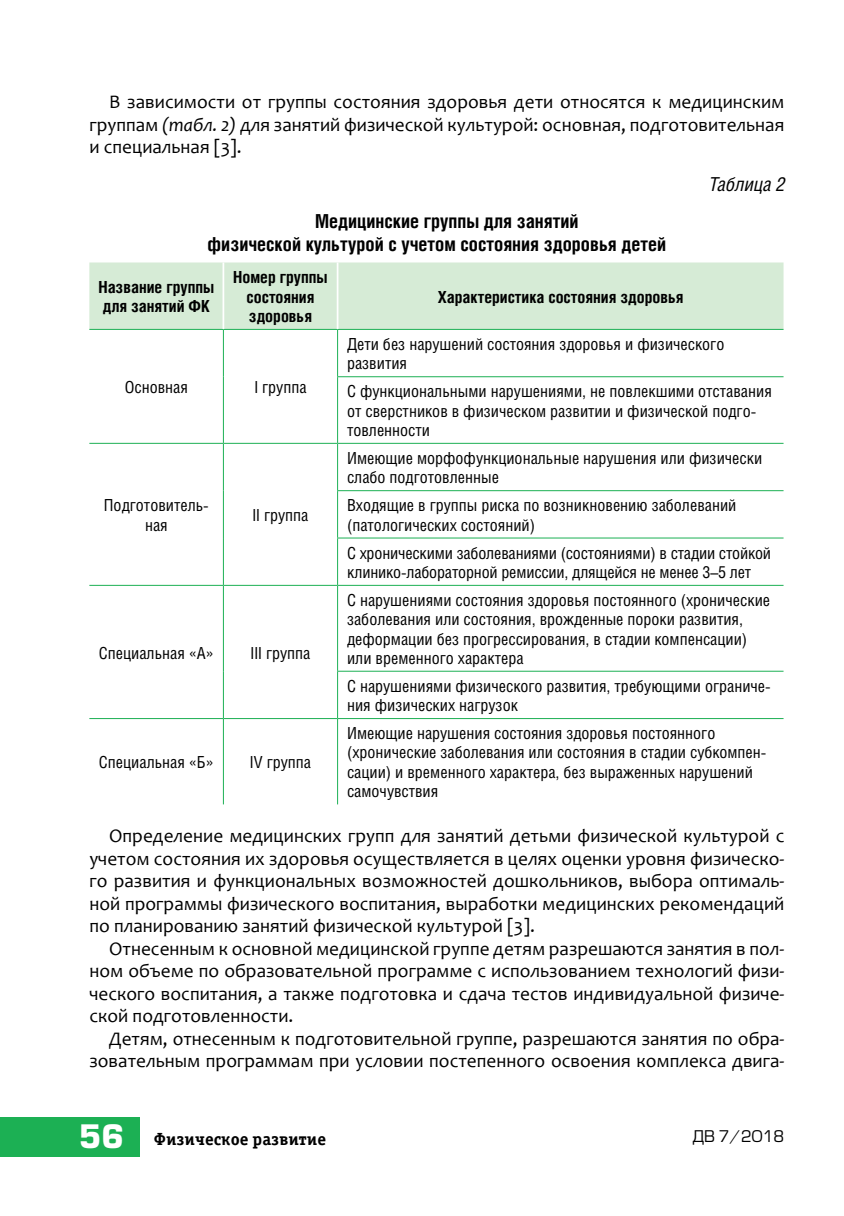
<style>
.page{position:relative;width:844px;height:1216px;background:#fff}
.page>*{position:absolute;margin:0;border:0;box-sizing:border-box;transform-origin:0 0}
.t1{font:19.25px/22.4px "Candara";color:#000;text-align:justify}
.t2{font:700 19.25px/22.4px "Helios Cond";color:#000}
.t3{font:italic 19.25px "Helios Cond";color:#000}
.t4{font:17.5px "Officina Serif Bold ITC";color:#000}
.t5{font:16.62px/19.2px "Helios Cond";color:#000}
.t6{font:700 16.62px/19.2px "Helios Cond";color:#000}
.t7{font:15.75px "Europe";color:#000}
.s1{font-style:italic}
.s2{font-family:"Europe";font-weight:700;font-size:31.5px;color:#fff}
</style>
<div class="page">
<div style="left:0;top:1116px;width:139px;height:40px;background:#1cb054"></div>
<div style="left:89px;top:262px;width:694px;height:67px;background:#d6ebd6"></div>
<hr style="left:89px;top:329px;width:134px;height:1px;background:#1cb054">
<hr style="left:223px;top:329px;width:114px;height:1px;background:#1cb054">
<hr style="left:223px;top:330px;width:1px;height:47px;background:#1cb054">
<hr style="left:223px;top:377px;width:1px;height:66px;background:#1cb054">
<hr style="left:337px;top:329px;width:446px;height:1px;background:#1cb054">
<hr style="left:337px;top:330px;width:1px;height:46px;background:#1cb054">
<hr style="left:337px;top:376px;width:446px;height:1px;background:#1cb054">
<hr style="left:337px;top:377px;width:1px;height:66px;background:#1cb054">
<hr style="left:89px;top:443px;width:134px;height:1px;background:#1cb054">
<hr style="left:223px;top:443px;width:114px;height:1px;background:#1cb054">
<hr style="left:223px;top:444px;width:1px;height:46px;background:#1cb054">
<hr style="left:223px;top:490px;width:1px;height:48px;background:#1cb054">
<hr style="left:223px;top:538px;width:1px;height:47px;background:#1cb054">
<hr style="left:337px;top:443px;width:446px;height:1px;background:#1cb054">
<hr style="left:337px;top:444px;width:1px;height:46px;background:#1cb054">
<hr style="left:337px;top:490px;width:446px;height:1px;background:#1cb054">
<hr style="left:337px;top:491px;width:1px;height:46px;background:#1cb054">
<hr style="left:337px;top:537px;width:446px;height:1px;background:#1cb054">
<hr style="left:337px;top:538px;width:1px;height:47px;background:#1cb054">
<hr style="left:89px;top:585px;width:134px;height:1px;background:#1cb054">
<hr style="left:223px;top:585px;width:114px;height:1px;background:#1cb054">
<hr style="left:223px;top:585px;width:1px;height:86px;background:#1cb054">
<hr style="left:223px;top:671px;width:1px;height:47px;background:#1cb054">
<hr style="left:337px;top:585px;width:446px;height:1px;background:#1cb054">
<hr style="left:337px;top:585px;width:1px;height:85px;background:#1cb054">
<hr style="left:337px;top:670px;width:446px;height:1px;background:#1cb054">
<hr style="left:337px;top:671px;width:1px;height:47px;background:#1cb054">
<hr style="left:89px;top:718px;width:134px;height:1px;background:#1cb054">
<hr style="left:223px;top:718px;width:114px;height:1px;background:#1cb054">
<hr style="left:223px;top:719px;width:1px;height:85px;background:#1cb054">
<hr style="left:337px;top:718px;width:446px;height:1px;background:#1cb054">
<hr style="left:337px;top:719px;width:1px;height:85px;background:#1cb054">
<hr style="left:222px;top:262px;width:2px;height:67px;background:#fff">
<hr style="left:336px;top:262px;width:2px;height:67px;background:#fff">
<p class="t1" style="left:89px;top:91px;width:696px;text-indent:20px">В зависимости от группы состояния здоровья дети относятся к медицинским группам <span class="s1">(табл. 2)</span> для занятий физической культурой: основная, подготовительная и специальная [3].</p>
<p class="t3" style="left:708px;top:172px;width:82px">Таблица2</p>
<p class="t2" style="left:207px;top:209px;width:460px;text-indent:107px">Медицинские группы для занятий физической культурой с учетом состояния здоровья детей</p>
<p class="t6" style="left:98px;top:277px;width:117px">Название группы для занятий ФК</p>
<p class="t6" style="left:233px;top:267px;width:96px;text-align:center">Номер группы состояния здоровья</p>
<p class="t6" style="left:437px;top:287px;width:247px">Характеристика состояния здоровья</p>
<p class="t5" style="left:125px;top:377px;width:65px">Основная</p>
<p class="t5" style="left:254px;top:377px;width:54px">I группа</p>
<p class="t5" style="left:104px;top:495px;width:106px;text-align:center">Подготовитель&shy;ная</p>
<p class="t5" style="left:252px;top:505px;width:57px">II группа</p>
<p class="t5" style="left:99px;top:642px;width:116px">Специальная «А»</p>
<p class="t5" style="left:250px;top:642px;width:61px">III группа</p>
<p class="t5" style="left:347px;top:334px;width:378px">Дети без нарушений состояния здоровья и физического развития</p>
<p class="t5" style="left:347px;top:381px;width:426px">С функциональными нарушениями, не повлекшими отставания от сверстников в физическом развитии и физической подго&shy;товленности</p>
<p class="t5" style="left:347px;top:448px;width:416px">Имеющие морфофункциональные нарушения или физически слабо подготовленные</p>
<p class="t5" style="left:347px;top:495px;width:391px">Входящие в группы риска по возникновению заболеваний (патологических состояний)</p>
<p class="t5" style="left:347px;top:543px;width:425px">С хроническими заболеваниями (состояниями) в стадии стойкой клинико-лабораторной ремиссии, длящейся не менее 3–5 лет</p>
<p class="t5" style="left:347px;top:590px;width:424px">С нарушениями состояния здоровья постоянного (хронические заболевания или состояния, врожденные пороки развития, деформации без прогрессирования, в стадии компенсации) или временного характера</p>
<p class="t5" style="left:347px;top:676px;width:425px">С нарушениями физического развития, требующими ограниче&shy;ния физических нагрузок</p>
<p class="t5" style="left:347px;top:723px;width:421px">Имеющие нарушения состояния здоровья постоянного (хронические заболевания или состояния в стадии субкомпен&shy;сации) и временного характера, без выраженных нарушений самочувствия</p>
<p class="t1" style="left:89px;top:824px;width:696px;text-indent:20px">Определение медицинских групп для занятий детьми физической культурой с учетом состояния их здоровья осуществляется в целях оценки уровня физическо&shy;го развития и функциональных возможностей дошкольников, выбора оптималь&shy;ной программы физического воспитания, выработки медицинских рекомендаций по планированию занятий физической культурой [3].</p>
<p class="t1" style="left:89px;top:937px;width:696px;text-indent:20px">Отнесенным к основной медицинской группе детям разрешаются занятия в пол&shy;ном объеме по образовательной программе с использованием технологий физи&shy;ческого воспитания, а также подготовка и сдача тестов индивидуальной физиче&shy;ской подготовленности.</p>
<p class="t1" style="left:89px;top:1027px;width:696px;text-align:right">Детям, отнесенным к подготовительной группе, разрешаются занятия по обра&shy;зовательным программам при условии постепенного освоения комплекса двига-</p>
<p class="t5" style="left:99px;top:752px;width:116px">Специальная «Б»</p>
<p class="t5" style="left:250px;top:752px;width:63px">IV группа</p>
<p class="t4" style="left:79px;top:1128px;width:249px"><span class="s2">56</span> Физическое развитие</p>
<p class="t7" style="left:692px;top:1127px;width:93px">ДВ 7/2018</p>
</div>
